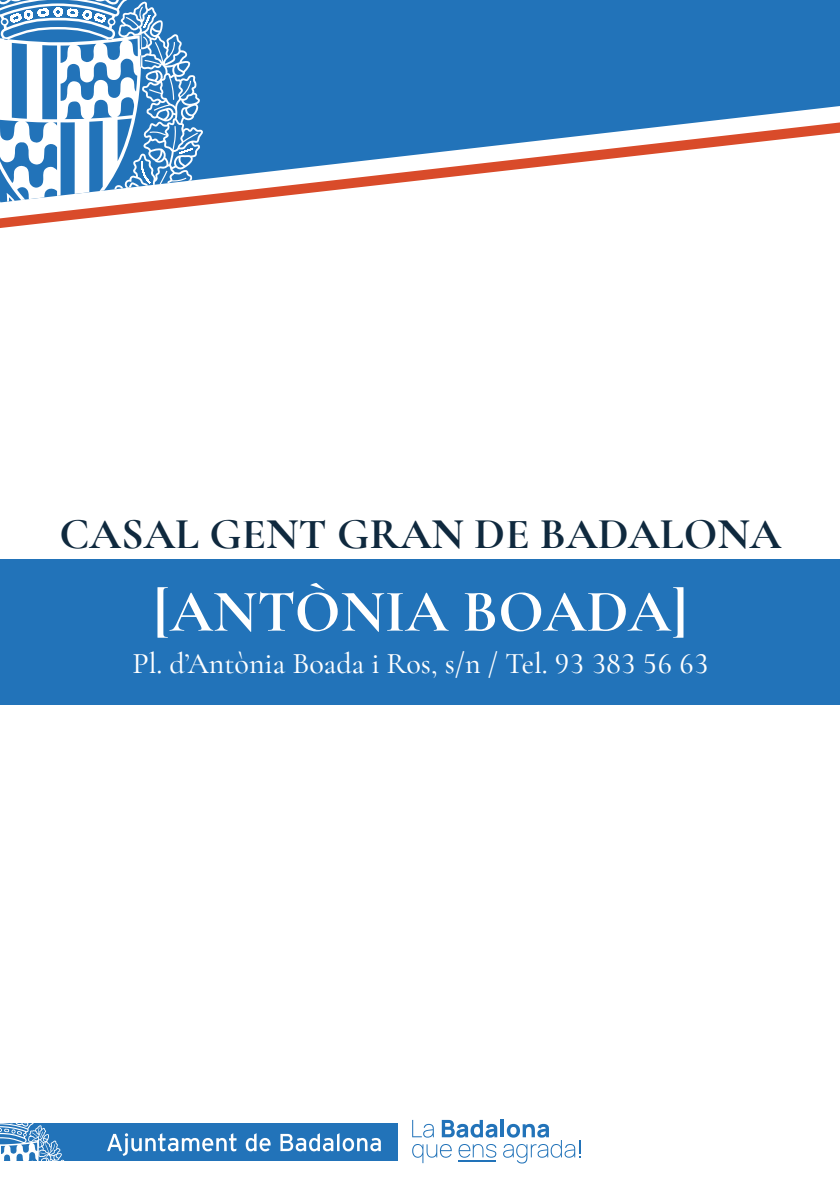
<style>
.page{position:relative;width:840px;height:1191px;background:#fff}
.page>*{position:absolute;margin:0;border:0;box-sizing:border-box;transform-origin:0 0}
.t1{font:700 60px "Cormorant Garamond";color:#fff}
.t2{font:700 44px "Cormorant Garamond";color:#0f293e}
.t3{font:500 30px "Cormorant Garamond";color:#fff}
</style>
<div class="page">
<div style="left:0;top:559px;width:839px;height:146px;background:#2273b9"></div>
<div style="left:0;top:1123px;width:397px;height:38px;background:#2273b9"></div>
<svg style="left:0;top:1123px;width:65px;height:38px"></svg>
<svg style="left:107px;top:1133px;width:273px;height:22px"></svg>
<svg style="left:412px;top:1119px;width:21px;height:18px"></svg>
<svg style="left:441px;top:1119px;width:56px;height:18px"></svg>
<hr style="left:500px;top:1119px;width:3px;height:18px;background:#2273b9">
<svg style="left:412px;top:1144px;width:39px;height:19px"></svg>
<svg style="left:458px;top:1144px;width:38px;height:13px"></svg>
<svg style="left:503px;top:1123px;width:77px;height:40px"></svg>
<hr style="left:458px;top:1160px;width:38px;height:1px;background:#2273b9">
<div style="left:205px;top:0;width:634px;height:120px;background:#2273b9"></div>
<svg style="left:0;top:0;width:205px;height:120px;fill:#2374b9"></svg>
<svg style="left:0;top:120px;width:839px;height:108px"></svg>
<h2 class="t2" style="left:59px;top:507px;width:723px">CASAL GENT GRAN DE BADALONA</h2>
<h1 class="t1" style="left:153px;top:574px;width:535px">[ANTÒNIA BOADA]</h1>
<p class="t3" style="left:132px;top:645px;width:577px">Pl. d’Antònia Boada i Ros, s/n / Tel. 93 383 56 63</p>
</div>
